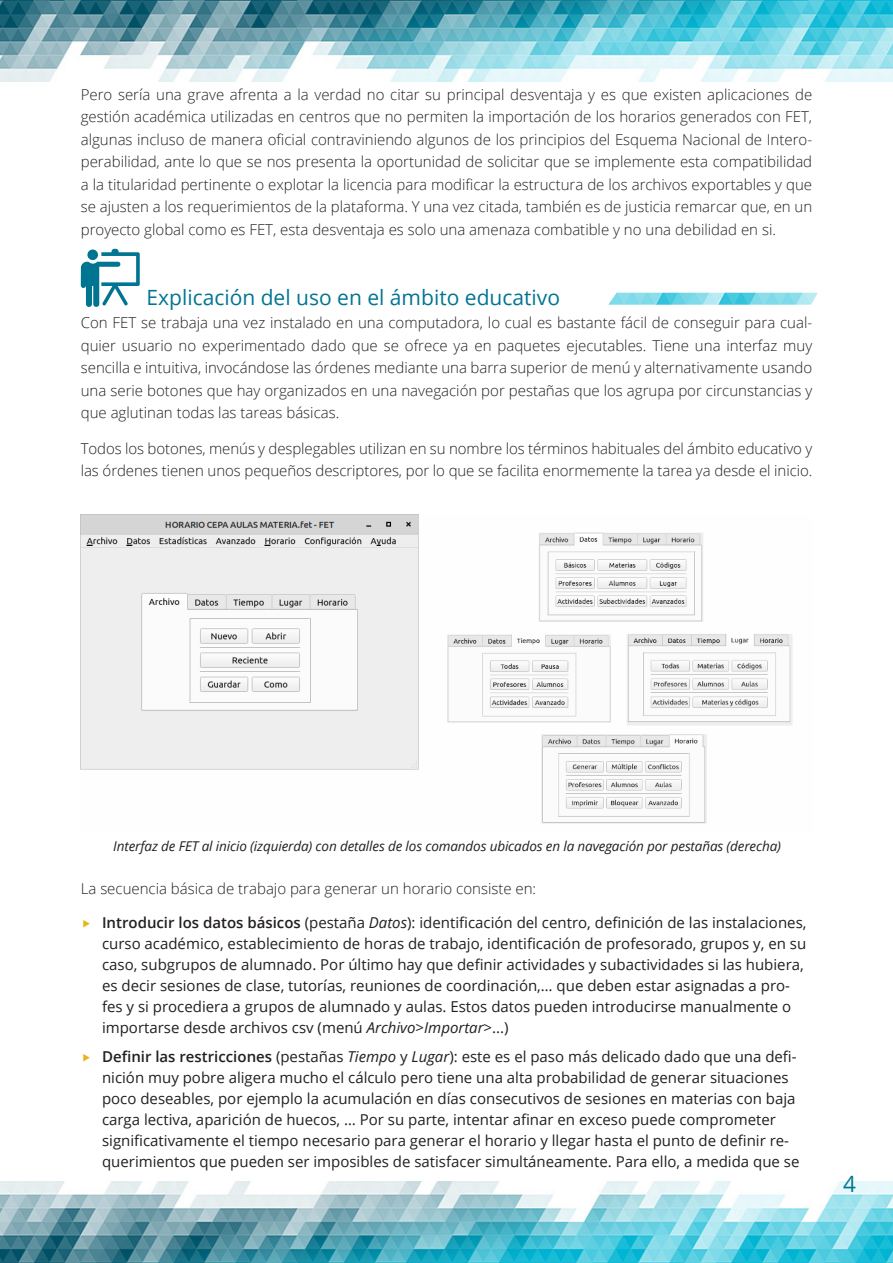
<style>
.page{position:relative;width:893px;height:1263px;background:#fff}
.page>*{position:absolute;margin:0;border:0;box-sizing:border-box;transform-origin:0 0}
.t1{font:22.5px "Open Sans";color:#007591}
.Titulo_sección{font:21px "Open Sans";color:#007591}
.base{font:300 15px/22.5px "Open Sans";letter-spacing:-.005em;color:#231f20;text-align:justify}
.t2{font:15px/21px "Open Sans";color:#231f20}
.Pies_de_foto{font:italic 13.5px "Open Sans";letter-spacing:-.01em;color:#231f20}
.s1{font-weight:600}
.s2{font-style:italic}
</style>
<div class="page">
<img style="left:0;top:0;width:893px;height:81px">
<img style="left:0;top:1182px;width:893px;height:81px">
<svg style="left:81px;top:249px;width:59px;height:58px"></svg>
<img style="left:609px;top:293px;width:209px;height:12px">
<img style="left:81px;top:514px;width:711px;height:310px">
<p class="base" style="left:81px;top:83px;width:733px">Pero sería una grave afrenta a la verdad no citar su principal desventaja y es que existen aplicaciones de gestión académica utilizadas en centros que no permiten la importación de los horarios generados con FET, algunas incluso de manera oficial contraviniendo algunos de los principios del Esquema Nacional de Intero&shy;perabilidad, ante lo que se nos presenta la oportunidad de solicitar que se implemente esta compatibilidad a la titularidad pertinente o explotar la licencia para modificar la estructura de los archivos exportables y que se ajusten a los requerimientos de la plataforma. Y una vez citada, también es de justicia remarcar que, en un proyecto global como es FET, esta desventaja es solo una amenaza combatible y no una debilidad en si.</p>
<p class="Titulo_sección" style="left:147px;top:283px;width:415px">Explicación del uso en el ámbito educativo</p>
<p class="base" style="left:81px;top:311px;width:733px">Con FET se trabaja una vez instalado en una computadora, lo cual es bastante fácil de conseguir para cual&shy;quier usuario no experimentado dado que se ofrece ya en paquetes ejecutables. Tiene una interfaz muy sencilla e intuitiva, invocándose las órdenes mediante una barra superior de menú y alternativamente usando una serie botones que hay organizados en una navegación por pestañas que los agrupa por circunstancias y que aglutinan todas las tareas básicas.</p>
<p class="base" style="left:81px;top:437px;width:733px">Todos los botones, menús y desplegables utilizan en su nombre los términos habituales del ámbito educativo y las órdenes tienen unos pequeños descriptores, por lo que se facilita enormemente la tarea ya desde el inicio.</p>
<p class="Pies_de_foto" style="left:113px;top:837px;width:669px">Interfaz de FET al inicio (izquierda) con detalles de los comandos ubicados en la navegación por pestañas (derecha)</p>
<p class="base" style="left:81px;top:877px;width:457px">La secuencia básica de trabajo para generar un horario consiste en:</p>
<p class="t2" style="left:102px;top:911px;width:706px"><span class="s1">Introducir los datos básicos</span> (pestaña <span class="s2">Datos</span>): identificación del centro, definición de las instalaciones, curso académico, establecimiento de horas de trabajo, identificación de profesorado, grupos y, en su caso, subgrupos de alumnado. Por último hay que definir actividades y subactividades si las hubiera, es decir sesiones de clase, tutorías, reuniones de coordinación,… que deben estar asignadas a pro&shy;fes y si procediera a grupos de alumnado y aulas. Estos datos pueden introducirse manualmente o importarse desde archivos csv (menú <span class="s2">Archivo</span>&gt;<span class="s2">Importar</span>&gt;...)</p>
<p class="t2" style="left:102px;top:1046px;width:699px"><span class="s1">Definir las restricciones</span> (pestañas <span class="s2">Tiempo</span> y <span class="s2">Lugar</span>): este es el paso más delicado dado que una defi&shy;nición muy pobre aligera mucho el cálculo pero tiene una alta probabilidad de generar situaciones poco deseables, por ejemplo la acumulación en días consecutivos de sesiones en materias con baja carga lectiva, aparición de huecos, … Por su parte, intentar afinar en exceso puede comprometer significativamente el tiempo necesario para generar el horario y llegar hasta el punto de definir re&shy;querimientos que pueden ser imposibles de satisfacer simultáneamente. Para ello, a medida que se</p>
<h1 class="t1" style="left:843px;top:1168px;width:14px">4</h1>
</div>
